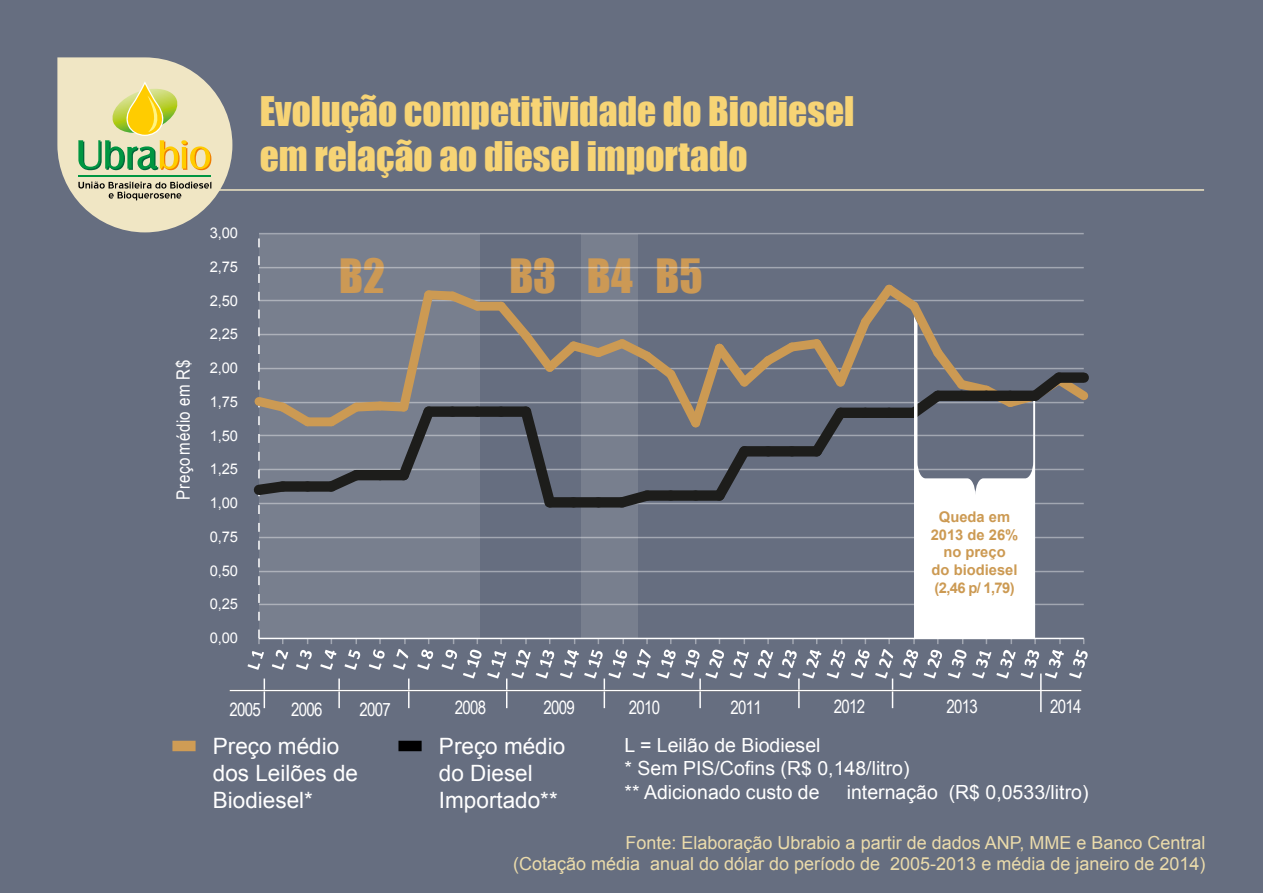
<style>
.page{position:relative;width:1263px;height:893px;background:#666e80}
.page>*{position:absolute;margin:0;border:0;box-sizing:border-box;transform-origin:0 0}
.t1{font:43.5px "Impact";color:#c95}
.t2{font:37.5px/45px "Impact";color:#f7d475}
.t3{font:22.5px/27px "Arial";color:#fff}
.t4{font:19.5px/23.4px "Arial";color:#fff}
.t5{font:18.45px "Arial Narrow";letter-spacing:-.04em;color:#fff}
.t6{font:18.45px "Arial Narrow";letter-spacing:.03em;color:#fff}
.t7{font:18px/21.6px "Arial";color:#ebdbab;text-align:right}
.t8{font:14.7px "Arial";letter-spacing:-.005em;color:#fff}
.t9{font:700 14.7px/17.7px "Arial";color:#cc9a53;text-align:center}
</style>
<div class="page">
<svg style="left:57px;top:57px;width:175px;height:175px"></svg>
<hr style="left:79px;top:189px;width:1125px;height:2px;background:#f0e6c4">
<hr style="left:259px;top:233px;width:825px;height:1px;background:#fff">
<hr style="left:338px;top:678px;width:2px;height:30px;background:#fff">
<hr style="left:264px;top:678px;width:1px;height:30px;background:#fff">
<hr style="left:408px;top:678px;width:1px;height:30px;background:#fff">
<hr style="left:506px;top:678px;width:1px;height:30px;background:#fff">
<hr style="left:604px;top:678px;width:1px;height:30px;background:#fff">
<hr style="left:699px;top:678px;width:2px;height:30px;background:#fff">
<hr style="left:798px;top:678px;width:2px;height:30px;background:#fff">
<hr style="left:892px;top:678px;width:1px;height:30px;background:#fff">
<hr style="left:1040px;top:673px;width:2px;height:39px;background:#fff">
<hr style="left:230px;top:690px;width:851px;height:1px;background:#fff">
<svg style="left:247px;top:234px;width:842px;height:444px"></svg>
<div style="left:172px;top:741px;width:24px;height:10px;background:#cf9c55"></div>
<div style="left:398px;top:741px;width:24px;height:10px;background:#000"></div>
<p class="t6" style="left:170px;top:500px;width:142px;rotate:-90deg">Preçomédio em R$</p>
<p class="t8" style="left:210px;top:223px;width:30px">3,00</p>
<p class="t8" style="left:210px;top:257px;width:30px">2,75</p>
<p class="t8" style="left:210px;top:291px;width:30px">2,50</p>
<p class="t8" style="left:210px;top:325px;width:30px">2,25</p>
<p class="t8" style="left:210px;top:358px;width:30px">2,00</p>
<p class="t8" style="left:210px;top:392px;width:30px">1,75</p>
<p class="t8" style="left:210px;top:426px;width:30px">1,50</p>
<p class="t8" style="left:210px;top:460px;width:30px">1,25</p>
<p class="t8" style="left:210px;top:493px;width:30px">1,00</p>
<p class="t8" style="left:210px;top:527px;width:30px">0,75</p>
<p class="t8" style="left:210px;top:561px;width:30px">0,50</p>
<p class="t8" style="left:210px;top:595px;width:30px">0,25</p>
<p class="t8" style="left:210px;top:628px;width:30px">0,00</p>
<h2 class="t2" style="left:260px;top:88px;width:596px">Evolução competitividade do Biodiesel em relação ao diesel importado</h2>
<h1 class="t1" style="left:339px;top:242px;width:47px">B2</h1>
<h1 class="t1" style="left:509px;top:242px;width:195px">B3 B4 B5</h1>
<p class="t9" style="left:931px;top:508px;width:89px">Queda em<br>2013 de 26% no preço<br>do biodiesel (2,46 p/ 1,79)</p>
<p class="t5" style="left:230px;top:695px;width:33px">2005</p>
<p class="t5" style="left:291px;top:695px;width:33px">2006</p>
<p class="t5" style="left:359px;top:695px;width:33px">2007</p>
<p class="t5" style="left:455px;top:694px;width:33px">2008</p>
<p class="t5" style="left:543px;top:694px;width:33px">2009</p>
<p class="t5" style="left:629px;top:694px;width:33px">2010</p>
<p class="t5" style="left:730px;top:694px;width:33px">2011</p>
<p class="t5" style="left:834px;top:693px;width:33px">2012</p>
<p class="t5" style="left:946px;top:693px;width:33px">2013</p>
<p class="t5" style="left:1050px;top:693px;width:33px">2014</p>
<p class="t3" style="left:213px;top:733px;width:147px">Preço médio dos Leilões de<br>Biodiesel*</p>
<p class="t3" style="left:439px;top:733px;width:128px">Preço médio do Diesel<br>Importado**</p>
<p class="t4" style="left:624px;top:734px;width:287px">L = Leilão de Biodiesel<br>* Sem PIS/Cofins (R$ 0,148/litro) ** Adicionado custo de</p>
<p class="t4" style="left:847px;top:780px;width:243px">internação (R$ 0,0533/litro)</p>
<p class="t7" style="left:513px;top:832px;width:694px">Fonte: Elaboração Ubrabio a partir de dados ANP, MME e Banco Central<br>(Cotação média anual do dólar do período de 2005-2013 e média de janeiro de 2014)</p>
</div>
